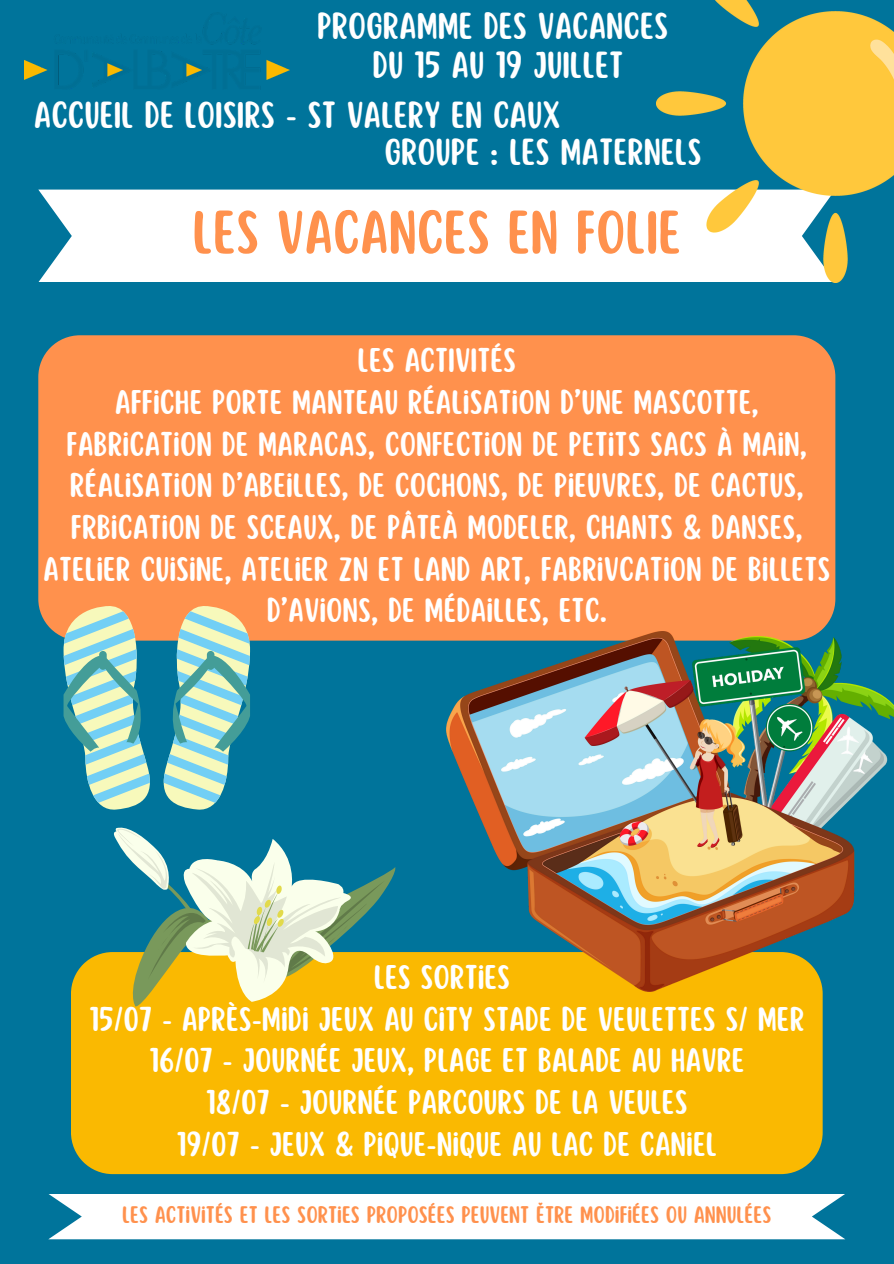
<style>
.page{position:relative;width:894px;height:1264px;background:#fff}
.page>*{position:absolute;margin:0;border:0;box-sizing:border-box;transform-origin:0 0}
.t1{font:54px "Scripter";color:#ff914d}
.t2{font:33px/39.3px "Scripter";color:#fff;text-align:center}
.t3{font:30px/41.7px "Scripter";color:#fff;text-align:center}
.t4{font:21px "Scripter";color:#ff914d}
</style>
<div class="page">
<div style="left:0;top:0;width:893px;height:1263px;background:#00749b"></div>
<div style="left:71px;top:952px;width:751px;height:222px;background:#fab901"></div>
<div style="left:48px;top:1194px;width:797px;height:45px;background:#fff"></div>
<img style="left:24px;top:27px;width:266px;height:62px">
<div style="left:38px;top:189px;width:618px;height:93px;background:#fff"></div>
<div style="left:38px;top:335px;width:797px;height:305px;background:#ff914d"></div>
<img style="left:656px;top:0;width:237px;height:282px">
<svg style="left:63px;top:603px;width:188px;height:207px"></svg>
<img style="left:446px;top:631px;width:447px;height:360px">
<svg style="left:114px;top:827px;width:281px;height:179px"></svg>
<h2 class="t2" style="left:317px;top:7px;width:352px">PROGRAMME DES VACANCES<br>DU 15 AU 19 JUILLET</h2>
<p class="t2" style="left:34px;top:96px;width:528px">ACCUEIL DE LOISIRS - ST VALERY EN CAUX</p>
<h3 class="t2" style="left:384px;top:134px;width:319px">GROUPE : LES MATERNELS</h3>
<h1 class="t1" style="left:192px;top:205px;width:490px">LES VACANCES EN FOLIE</h1>
<h3 class="t3" style="left:43px;top:341px;width:788px">LES ACTIVITÉS<br>AFFICHE PORTE MANTEAU RÉALISATION D’UNE MASCOTTE, FABRICATION DE MARACAS, CONFECTION DE PETITS SACS À MAIN, RÉALISATION D’ABEILLES, DE COCHONS, DE PIEUVRES, DE CACTUS, FRBICATION DE SCEAUX, DE PÂTEÀ MODELER, CHANTS &amp; DANSES, ATELIER CUISINE, ATELIER ZN ET LAND ART, FABRIVCATION DE BILLETS D’AVIONS, DE MÉDAILLES, ETC.</h3>
<p class="t3" style="left:89px;top:957px;width:716px">LES SORTIES<br>15/07 - APRÈS-MIDI JEUX AU CITY STADE DE VEULETTES S/ MER 16/07 - JOURNÉE JEUX, PLAGE ET BALADE AU HAVRE<br>18/07 - JOURNÉE PARCOURS DE LA VEULES<br>19/07 - JEUX &amp; PIQUE-NIQUE AU LAC DE CANIEL</p>
<h3 class="t4" style="left:122px;top:1204px;width:650px">LES ACTIVITÉS ET LES SORTIES PROPOSÉES PEUVENT ÊTRE MODIFIÉES OU ANNULÉES</h3>
</div>
